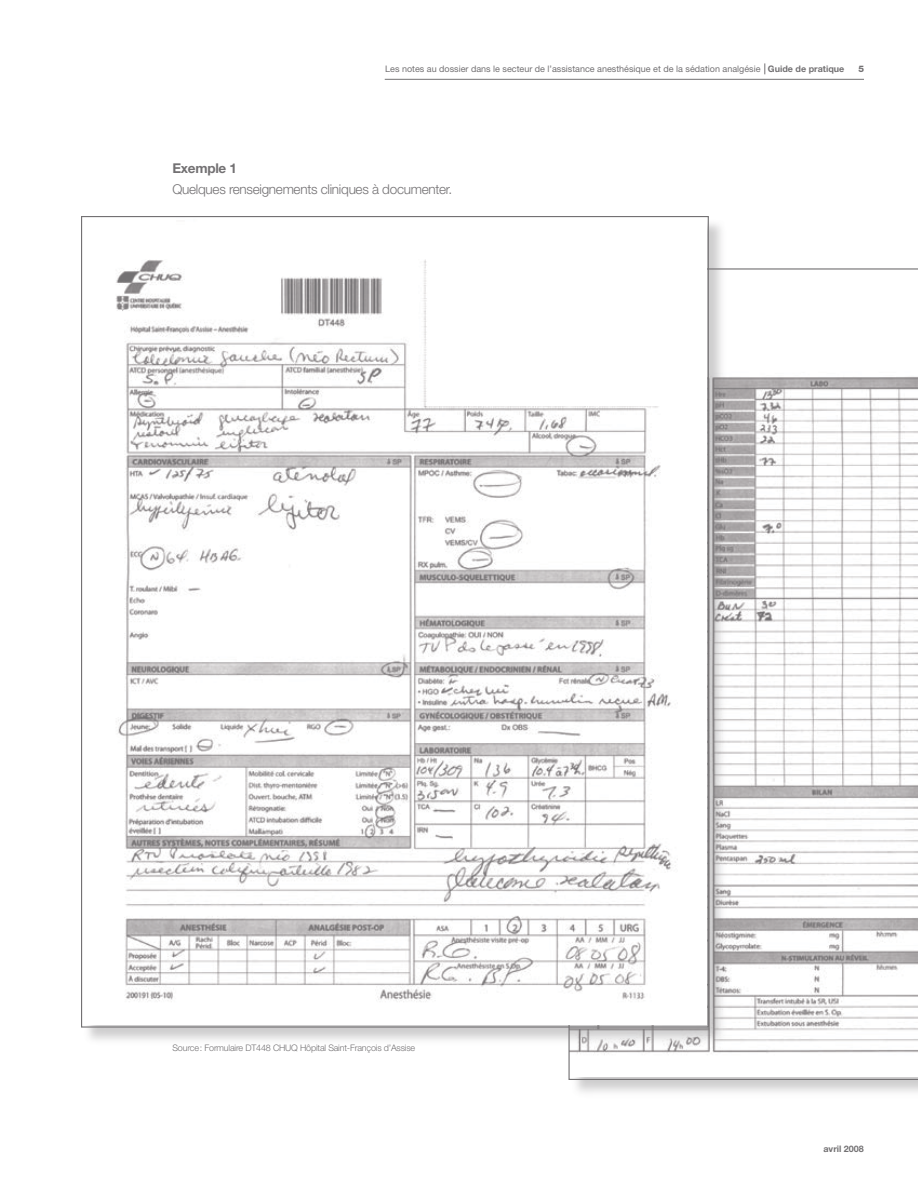
<style>
.page{position:relative;width:918px;height:1188px;background:#fff}
.page>*{position:absolute;margin:0;border:0;box-sizing:border-box;transform-origin:0 0}
.t1{font:300 13.5px "Helvetica Neue";letter-spacing:-.02em;color:#737173}
.t2{font:700 13.5px "Helvetica Neue";letter-spacing:-.02em;color:#737173}
.t3{font:9px "Helvetica Neue";color:#737173}
.t4{font:300 9px "Helvetica Neue";letter-spacing:-.02em;color:#737173}
.t5{font:700 9px "Helvetica Neue";color:#737173}
.t6{font:800 9px "Helvetica Neue";color:#737173}
.s1{font-weight:700}
</style>
<div class="page">
<hr style="left:385px;top:79px;width:479px;height:1px;background:#737173">
<div style="left:571px;top:271px;width:347px;height:834px;background:#737173;opacity:.35"></div>
<svg style="left:568px;top:268px;width:350px;height:812px"></svg>
<div style="left:83px;top:218px;width:650px;height:835px;background:#737173;opacity:.35"></div>
<img style="left:83px;top:218px;width:623px;height:807px">
<p class="t3" style="left:385px;top:63px;width:461px">Les notes au dossier dans le secteur de l’assistance anesthésique et de la sédation analgésie <span class="s1">Guide de pratique</span></p>
<p class="t6" style="left:858px;top:63px;width:7px">5</p>
<h1 class="t2" style="left:172px;top:159px;width:66px">Exemple 1</h1>
<h1 class="t1" style="left:172px;top:181px;width:281px">Quelques renseignements cliniques à documenter.</h1>
<p class="t4" style="left:172px;top:1043px;width:244px">Source: Formulaire DT448 CHUQ Hôpital Saint-François d’Assise</p>
<p class="t5" style="left:823px;top:1143px;width:42px">avril 2008</p>
</div>
